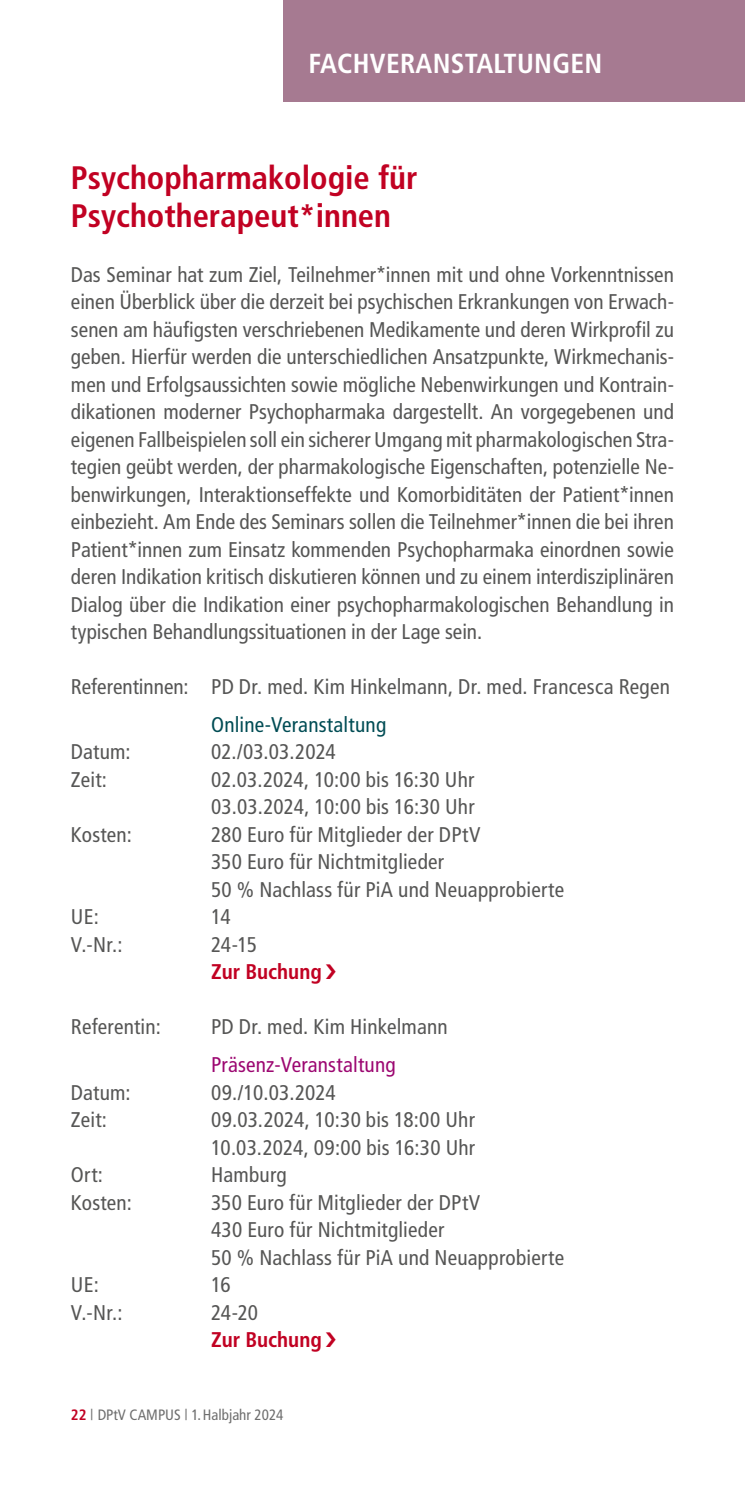
<style>
.page{position:relative;width:745px;height:1489px;background:#fff}
.page>*{position:absolute;margin:0;border:0;box-sizing:border-box;transform-origin:0 0}
.t1{font:700 condensed 32.5px/37.5px "Frutiger";color:#c10122}
.t2{font:700 condensed 27.5px "Frutiger";letter-spacing:.01em;color:#fff}
.t3{font:condensed 21.25px/27.5px "Frutiger";letter-spacing:.01em;color:#565655}
.t4{font:condensed 21.25px "Frutiger";letter-spacing:.01em;color:#9c0771}
.t5{font:condensed 21.25px "Frutiger";letter-spacing:.01em;color:#004c54}
.t6{font:700 condensed 21.25px "Frutiger LT Std";color:#c10122}
.t7{font:condensed 15px "Frutiger";color:#6e6e6e}
.s1{font-weight:700;color:#c10122}
.s2{font-weight:300;font-stretch:normal}
</style>
<div class="page">
<div style="left:283px;top:0;width:461px;height:102px;background:#a67a91"></div>
<p class="t2" style="left:308px;top:48px;width:295px">FACHVERANSTALTUNGEN</p>
<h1 class="t1" style="left:71px;top:159px;width:348px">Psychopharmakologie für<br>Psychotherapeut*innen</h1>
<p class="t3" style="left:71px;top:261px;width:604px;text-align:justify">Das Seminar hat zum Ziel, Teilnehmer*innen mit und ohne Vorkenntnissen einen Überblick über die derzeit bei psychischen Erkrankungen von Erwach&shy;senen am häufigsten verschriebenen Medikamente und deren Wirkprofil zu geben. Hierfür werden die unterschiedlichen Ansatzpunkte, Wirkmechanis&shy;men und Erfolgsaussichten sowie mögliche Nebenwirkungen und Kontrain&shy;dikationen moderner Psychopharmaka dargestellt. An vorgegebenen und eigenen Fallbeispielen soll ein sicherer Umgang mit pharmakologischen Stra&shy;tegien geübt werden, der pharmakologische Eigenschaften, potenzielle Ne&shy;benwirkungen, Interaktionseffekte und Komorbiditäten der Patient*innen einbezieht. Am Ende des Seminars sollen die Teilnehmer*innen die bei ihren Patient*innen zum Einsatz kommenden Psychopharmaka einordnen sowie deren Indikation kritisch diskutieren können und zu einem interdisziplinären Dialog über die Indikation einer psychopharmakologischen Behandlung in typischen Behandlungssituationen in der Lage sein.</p>
<p class="t3" style="left:71px;top:673px;width:600px">Referentinnen: PD Dr. med. Kim Hinkelmann, Dr. med. Francesca Regen</p>
<p class="t5" style="left:211px;top:712px;width:176px">Online-Veranstaltung</p>
<p class="t3" style="left:71px;top:738px;width:61px">Datum:</p>
<p class="t3" style="left:211px;top:738px;width:126px">02./03.03.2024</p>
<p class="t3" style="left:71px;top:765px;width:38px">Zeit:</p>
<p class="t3" style="left:211px;top:765px;width:265px">02.03.2024, 10:00 bis 16:30 Uhr<br>03.03.2024, 10:00 bis 16:30 Uhr</p>
<p class="t3" style="left:71px;top:820px;width:62px">Kosten:</p>
<p class="t3" style="left:211px;top:820px;width:354px">280 Euro für Mitglieder der DPtV<br>350 Euro für Nichtmitglieder<br>50 % Nachlass für PiA und Neuapprobierte</p>
<p class="t3" style="left:71px;top:903px;width:29px">UE:</p>
<p class="t3" style="left:211px;top:903px;width:21px">14</p>
<p class="t3" style="left:71px;top:930px;width:53px">V.-Nr.:</p>
<p class="t3" style="left:211px;top:930px;width:47px">24-15</p>
<p class="t6" style="left:211px;top:959px;width:112px">Zur Buchung</p>
<p class="t3" style="left:71px;top:1013px;width:91px">Referentin:</p>
<p class="t3" style="left:211px;top:1013px;width:238px">PD Dr. med. Kim Hinkelmann</p>
<p class="t4" style="left:211px;top:1052px;width:186px">Präsenz-Veranstaltung</p>
<p class="t3" style="left:71px;top:1078px;width:61px">Datum:</p>
<p class="t3" style="left:211px;top:1078px;width:126px">09./10.03.2024</p>
<p class="t3" style="left:71px;top:1105px;width:38px">Zeit:</p>
<p class="t3" style="left:211px;top:1105px;width:265px">09.03.2024, 10:30 bis 18:00 Uhr<br>10.03.2024, 09:00 bis 16:30 Uhr</p>
<p class="t3" style="left:71px;top:1160px;width:34px">Ort:</p>
<p class="t3" style="left:211px;top:1160px;width:77px">Hamburg</p>
<p class="t3" style="left:71px;top:1188px;width:62px">Kosten:</p>
<p class="t3" style="left:211px;top:1188px;width:354px">350 Euro für Mitglieder der DPtV<br>430 Euro für Nichtmitglieder<br>50 % Nachlass für PiA und Neuapprobierte</p>
<p class="t3" style="left:71px;top:1270px;width:29px">UE:</p>
<p class="t3" style="left:211px;top:1270px;width:21px">16</p>
<p class="t3" style="left:71px;top:1298px;width:53px">V.-Nr.:</p>
<p class="t3" style="left:211px;top:1298px;width:49px">24-20</p>
<p class="t6" style="left:211px;top:1326px;width:112px">Zur Buchung</p>
<p class="t7" style="left:71px;top:1405px;width:214px"><span class="s1">22</span> <span class="s2">|</span> DPtV CAMPUS <span class="s2">|</span> 1. Halbjahr 2024</p>
</div>
